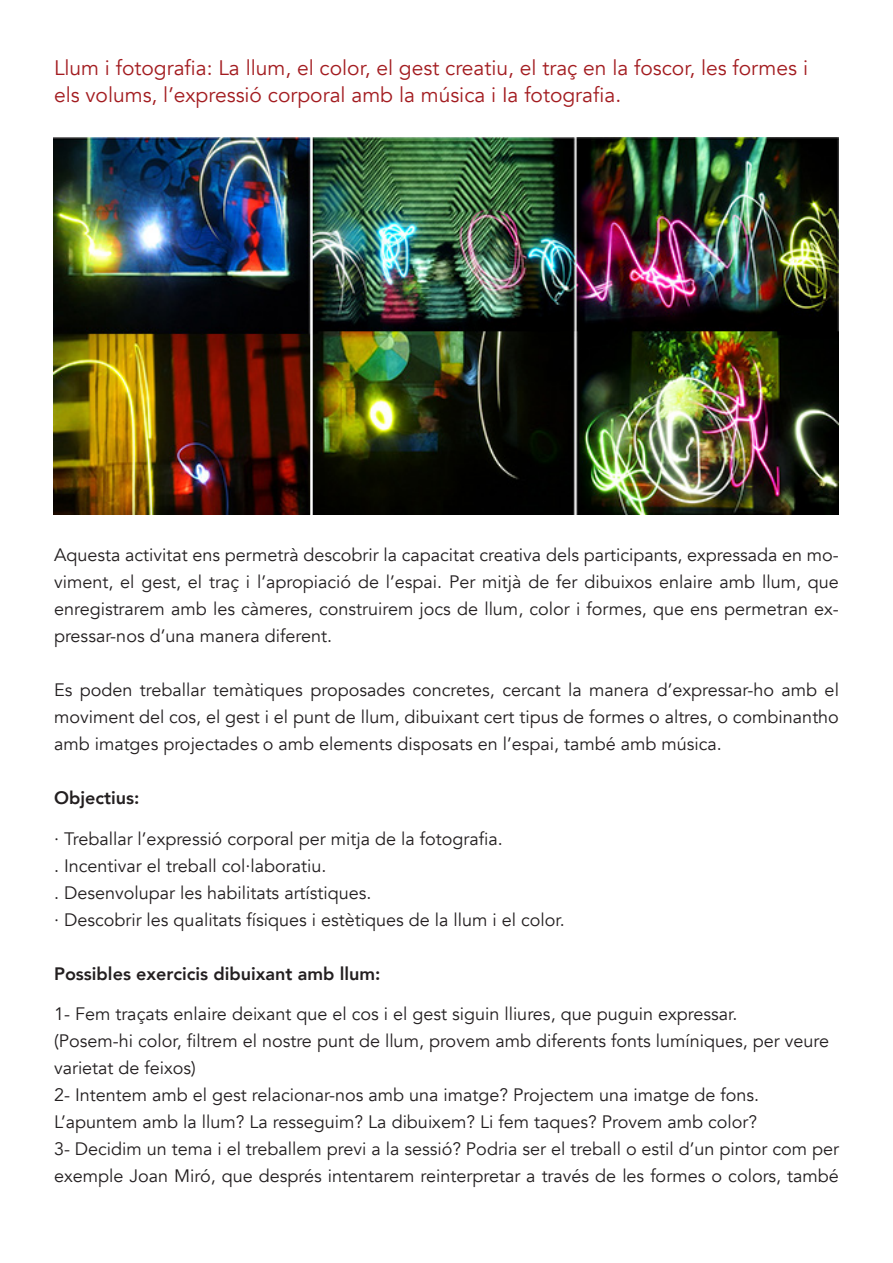
<style>
.page{position:relative;width:893px;height:1263px;background:#fff}
.page>*{position:absolute;margin:0;border:0;box-sizing:border-box;transform-origin:0 0}
.t1{font:21px/27px "Avenir";color:#a31c20}
.t2{font:18px/27px "Avenir";color:#231f20;text-align:justify}
.t3{font:800 18px "Avenir";color:#231f20}
</style>
<div class="page">
<img style="left:53px;top:137px;width:785px;height:377px">
<p class="t1" style="left:54px;top:55px;width:755px">Llum i fotografia: La llum, el color, el gest creatiu, el traç en la foscor, les formes i els volums, l’expressió corporal amb la música i Ia fotografia.</p>
<p class="t2" style="left:54px;top:542px;width:786px">Aquesta activitat ens permetrà descobrir la capacitat creativa dels participants, expressada en mo&shy;viment, el gest, el traç i l’apropiació de l’espai. Per mitjà de fer dibuixos enlaire amb llum, que enregistrarem amb les càmeres, construirem jocs de llum, color i formes, que ens permetran ex&shy;pressar-nos d’una manera diferent.</p>
<p class="t2" style="left:54px;top:677px;width:786px">Es poden treballar temàtiques proposades concretes, cercant la manera d’expressar-ho amb el moviment del cos, el gest i el punt de llum, dibuixant cert tipus de formes o altres, o combinantho amb imatges projectades o amb elements disposats en l’espai, també amb música.</p>
<p class="t3" style="left:54px;top:784px;width:87px">Objectius:</p>
<p class="t2" style="left:54px;top:825px;width:450px">· Treballar l’expressió corporal per mitja de la fotografia.</p>
<p class="t2" style="left:54px;top:852px;width:274px">. Incentivar el treball col·laboratiu.</p>
<p class="t2" style="left:54px;top:879px;width:319px">. Desenvolupar les habilitats artístiques.</p>
<p class="t2" style="left:54px;top:906px;width:512px">· Descobrir les qualitats físiques i estètiques de la llum i el color.</p>
<p class="t3" style="left:54px;top:959px;width:328px">Possibles exercicis dibuixant amb llum:</p>
<p class="t2" style="left:54px;top:1001px;width:685px">1- Fem traçats enlaire deixant que el cos i el gest siguin lliures, que puguin expressar.</p>
<p class="t2" style="left:54px;top:1028px;width:776px">(Posem-hi color, filtrem el nostre punt de llum, provem amb diferents fonts lumíniques, per veure</p>
<p class="t2" style="left:54px;top:1055px;width:143px">varietat de feixos)</p>
<p class="t2" style="left:54px;top:1082px;width:707px">2- Intentem amb el gest relacionar-nos amb una imatge? Projectem una imatge de fons.</p>
<p class="t2" style="left:54px;top:1109px;width:705px">L’apuntem amb la llum? La resseguim? La dibuixem? Li fem taques? Provem amb color?</p>
<p class="t2" style="left:54px;top:1136px;width:786px">3- Decidim un tema i el treballem previ a la sessió? Podria ser el treball o estil d’un pintor com per exemple Joan Miró, que després intentarem reinterpretar a través de les formes o colors, també</p>
</div>
